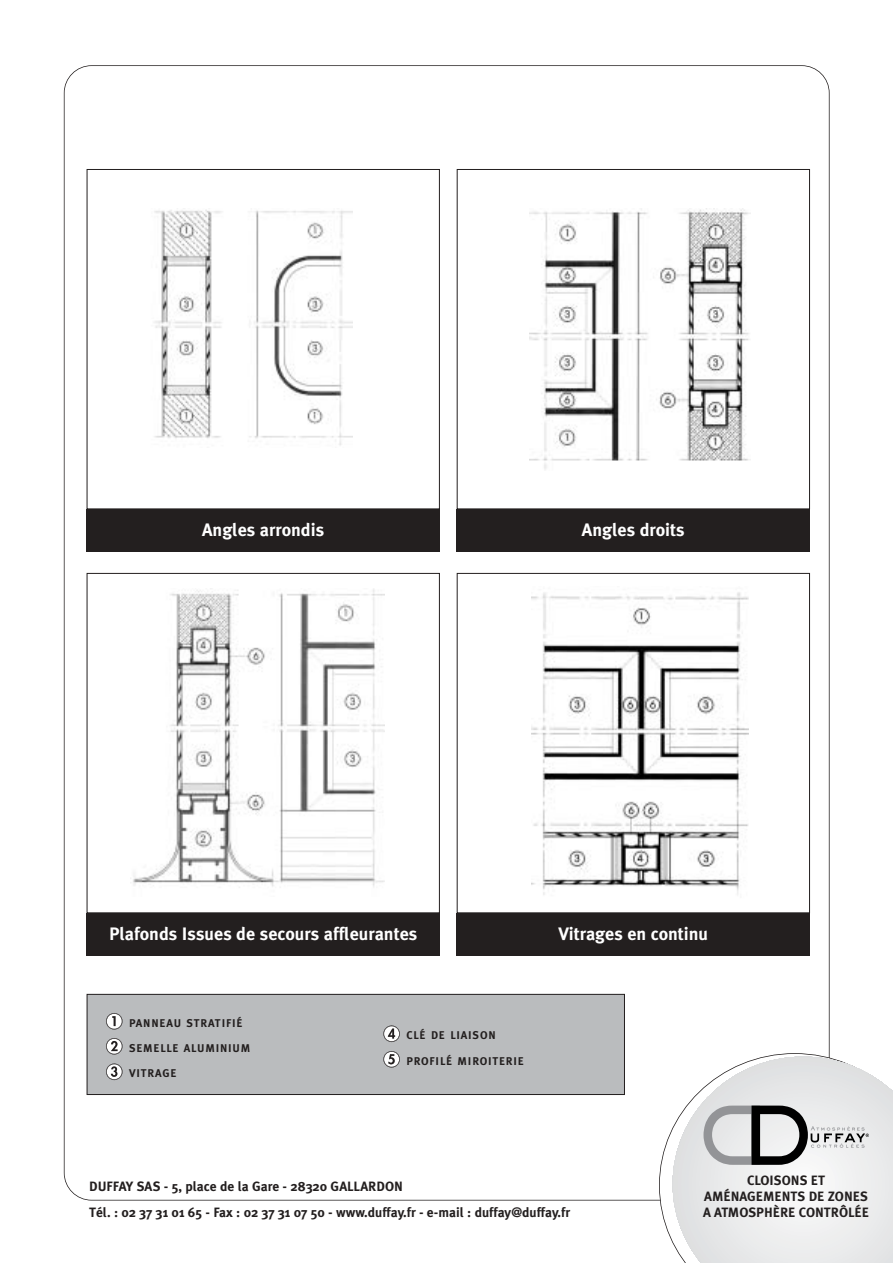
<style>
.page{position:relative;width:893px;height:1263px;background:#fff}
.page>*{position:absolute;margin:0;border:0;box-sizing:border-box;transform-origin:0 0}
.t1{font:700 18px "Meta Plus";color:#fff}
.t2{font:700 13.5px/16.2px "Meta Plus";color:#231f1f;text-align:center}
.t3{font:700 11.25px "Meta Plus";letter-spacing:.075em;color:#231f1f}
</style>
<div class="page">
<svg style="left:659px;top:1053px;width:171px;height:189px"></svg>
<svg style="left:674px;top:1058px;width:218px;height:205px"></svg>
<img style="left:154px;top:209px;width:199px;height:237px">
<div style="left:87px;top:169px;width:353px;height:340px;border:1px solid #231f1f"></div>
<img style="left:130px;top:588px;width:254px;height:300px">
<div style="left:87px;top:573px;width:353px;height:340px;border:1px solid #231f1f"></div>
<img style="left:530px;top:209px;width:220px;height:261px">
<img style="left:531px;top:592px;width:218px;height:303px">
<div style="left:87px;top:509px;width:353px;height:43px;background:#231f1f"></div>
<div style="left:457px;top:509px;width:352px;height:43px;background:#231f1f"></div>
<div style="left:87px;top:913px;width:353px;height:43px;background:#231f1f"></div>
<div style="left:87px;top:994px;width:537px;height:101px;background:#babcbe"></div>
<svg style="left:383px;top:1051px;width:17px;height:17px"></svg>
<svg style="left:383px;top:1025px;width:17px;height:17px"></svg>
<svg style="left:106px;top:1063px;width:17px;height:17px"></svg>
<svg style="left:106px;top:1038px;width:17px;height:17px"></svg>
<svg style="left:106px;top:1013px;width:17px;height:17px"></svg>
<div style="left:87px;top:994px;width:538px;height:101px;border:1px solid #231f1f"></div>
<div style="left:457px;top:913px;width:352px;height:43px;background:#231f1f"></div>
<h1 class="t1" style="left:202px;top:523px;width:124px">Angles arrondis</h1>
<h1 class="t1" style="left:582px;top:523px;width:104px">Angles droits</h1>
<h1 class="t1" style="left:109px;top:927px;width:310px">Plafonds Issues de secours affleurantes</h1>
<p class="t3" style="left:129px;top:1019px;width:115px">PANNEAU STRATIFIÉ</p>
<p class="t3" style="left:129px;top:1044px;width:123px">SEMELLE ALUMINIUM</p>
<p class="t3" style="left:129px;top:1069px;width:49px">VITRAGE</p>
<p class="t3" style="left:406px;top:1031px;width:91px">CLÉ DE LIAISON</p>
<p class="t3" style="left:406px;top:1057px;width:119px">PROFILÉ MIROITERIE</p>
<h1 class="t1" style="left:558px;top:927px;width:151px">Vitrages en continu</h1>
<p class="t2" style="left:89px;top:1176px;width:482px;line-height:25.5px;text-align:left">DUFFAY SAS - 5, place de la Gare - 28320 GALLARDON<br>Tél. : 02 37 31 01 65 - Fax : 02 37 31 07 50 - www.duffay.fr - e-mail : duffay@duffay.fr</p>
<p class="t2" style="left:703px;top:1174px;width:167px">CLOISONS ET<br>AMÉNAGEMENTS DE ZONES<br>A ATMOSPHÈRE CONTRÔLÉE</p>
</div>
